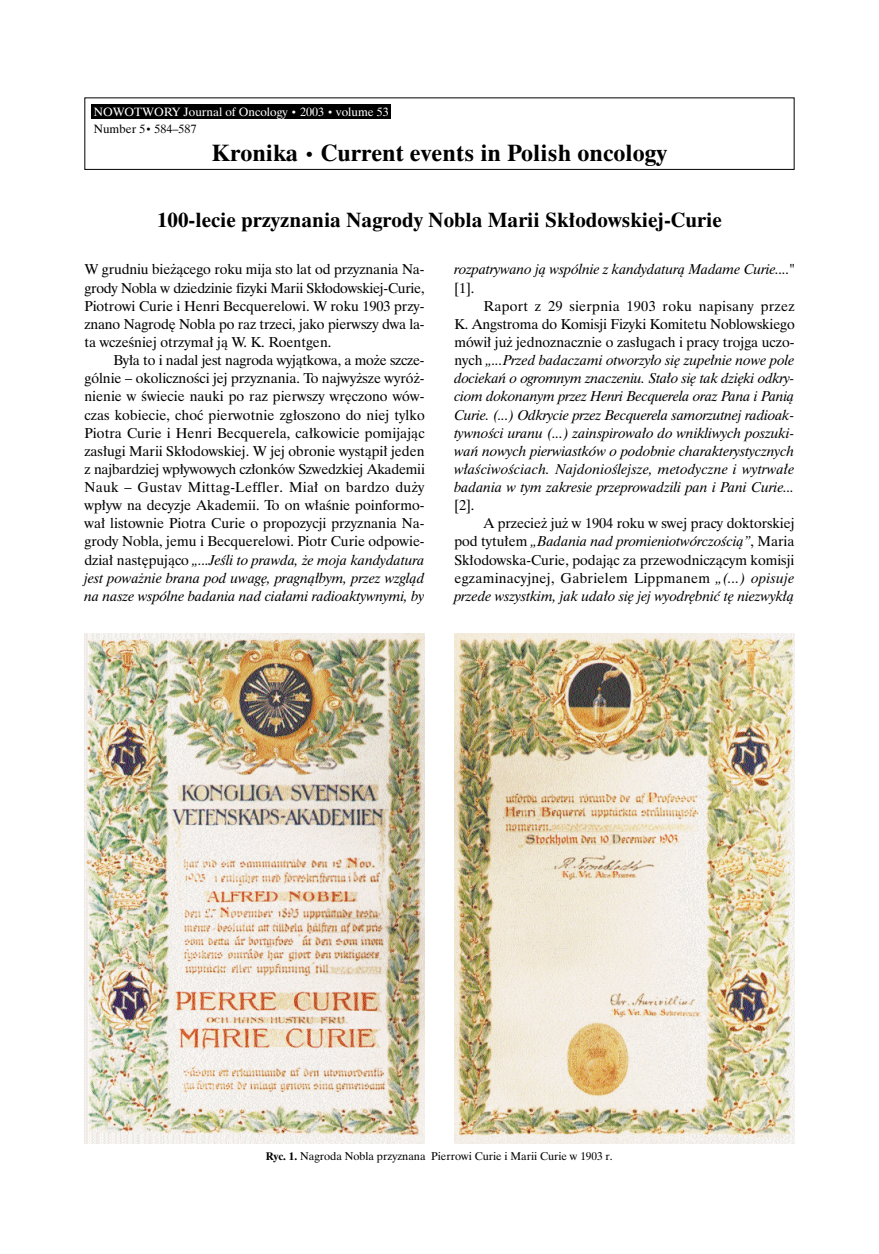
<style>
.page{position:relative;width:879px;height:1254px;background:#fff}
.page>*{position:absolute;margin:0;border:0;box-sizing:border-box;transform-origin:0 0}
.t1{font:700 24px "Dutch 801 PL";color:#000}
.t2{font:700 21px "Dutch 801 PL";color:#000}
.t3{font:14.25px/18.1px "Dutch 801 PL";color:#000;text-align:justify}
.t4{font:italic 14.25px/18.1px "Dutch 801 PL";letter-spacing:-.005em;color:#000;text-align:justify}
.t5{font:12px/17.5px "Dutch 801 PL";color:#fff}
.t6{font:11.25px "Dutch 801 PL";color:#000}
.s1{font-size:10.5px}
.s2{color:#000}
.s3{font-size:10.5px;color:#000}
.s4{font-size:18px}
.s5{font-style:italic}
.s6{font-style:normal}
.s7{font-weight:700}
</style>
<div class="page">
<div style="left:84px;top:98px;width:711px;height:72px;border:1px solid #000"></div>
<div style="left:91px;top:104px;width:300px;height:15px;background:#000"></div>
<img style="left:84px;top:634px;width:341px;height:510px">
<img style="left:454px;top:634px;width:340px;height:510px">
<p class="t5" style="left:94px;top:104px;width:297px">NOWOTWORY Journal of Oncology <span class="s1">•</span> 2003 <span class="s1">•</span> volume 53<br><span class="s2">Number 5</span><span class="s3">•</span> <span class="s2">584–587</span></p>
<h1 class="t1" style="left:212px;top:144px;width:457px">Kronika <span class="s4">•</span> Current events in Polish oncology</h1>
<h2 class="t2" style="left:157px;top:212px;width:566px">100-lecie przyznania Nagrody Nobla Marii Sk∏odowskiej-Curie</h2>
<p class="t3" style="left:84px;top:262px;width:342px">W grudniu bie˝àcego roku mija sto lat od przyznania Na&shy;grody Nobla w dziedzinie fizyki Marii Sk∏odowskiej-Curie, Piotrowi Curie i Henri Becquerelowi. W roku 1903 przy&shy;znano Nagrod´ Nobla po raz trzeci, jako pierwszy dwa la&shy;ta wczeÊniej otrzyma∏ jà W. K. Roentgen.</p>
<p class="t3" style="left:84px;top:353px;width:342px;text-indent:29px">By∏a to i nadal jest nagroda wyjàtkowa, a mo˝e szcze&shy;gólnie – okolicznoÊci jej przyznania. To najwy˝sze wyró˝- nienie w Êwiecie nauki po raz pierwszy wr´czono wów&shy;czas kobiecie, choç pierwotnie zg∏oszono do niej tylko Piotra Curie i Henri Becquerela, ca∏kowicie pomijajàc zas∏ugi Marii Sk∏odowskiej. W jej obronie wystàpi∏ jeden z najbardziej wp∏ywowych cz∏onków Szwedzkiej Akademii Nauk – Gustav Mittag-Leffler. Mia∏ on bardzo du˝y wp∏yw na decyzje Akademii. To on w∏aÊnie poinformo&shy;wa∏ listownie Piotra Curie o propozycji przyznania Na&shy;grody Nobla, jemu i Becquerelowi. Piotr Curie odpowie&shy;dzia∏ nast´pujàco <span class="s5">„...JeÊli to prawda, ˝e moja kandydatura jest powa˝nie brana pod uwag´, pragnà∏bym, przez wzglàd na nasze wspólne badania nad cia∏ami radioaktywnymi, by</span></p>
<p class="t4" style="left:454px;top:262px;width:342px">rozpatrywano jà wspólnie z kandydaturà Madame Curie...."</p>
<p class="t3" style="left:454px;top:280px;width:22px">[1].</p>
<p class="t4" style="left:454px;top:298px;width:342px;text-indent:29px"><span class="s6">Raport z 29 sierpnia 1903 roku napisany przez K. Angstroma do Komisji Fizyki Komitetu Noblowskiego mówi∏ ju˝ jednoznacznie o zas∏ugach i pracy trojga uczo&shy;nych</span> „...Przed badaczami otworzy∏o si´ zupe∏nie nowe pole dociekaƒ o ogromnym znaczeniu. Sta∏o si´ tak dzi´ki odkry&shy;ciom dokonanym przez Henri Becquerela oraz Pana i Panià Curie. (...) Odkrycie przez Becquerela samorzutnej radioak&shy;tywnoÊci uranu (...) zainspirowa∏o do wnikliwych poszuki&shy;waƒ nowych pierwiastków o podobnie charakterystycznych w∏aÊciwoÊciach. NajdonioÊlejsze, metodyczne i wytrwa∏e badania w tym zakresie przeprowadzili pan i Pani Curie...</p>
<p class="t3" style="left:454px;top:498px;width:22px">[2].</p>
<p class="t3" style="left:454px;top:516px;width:342px;text-indent:29px">A przecie˝ ju˝ w 1904 roku w swej pracy doktorskiej pod tytu∏em <span class="s5">„Badania nad promieniotwórczoÊcià”</span>, Maria Sk∏odowska-Curie, podajàc za przewodniczàcym komisji egzaminacyjnej, Gabrielem Lippmanem <span class="s5">„(...) opisuje przede wszystkim, jak uda∏o si´ jej wyodr´bniç t´ niezwyk∏à</span></p>
<p class="t6" style="left:266px;top:1152px;width:349px"><span class="s7">Ryc. 1.</span> Nagroda Nobla przyznana Pierrowi Curie i Marii Curie w 1903 r.</p>
</div>
